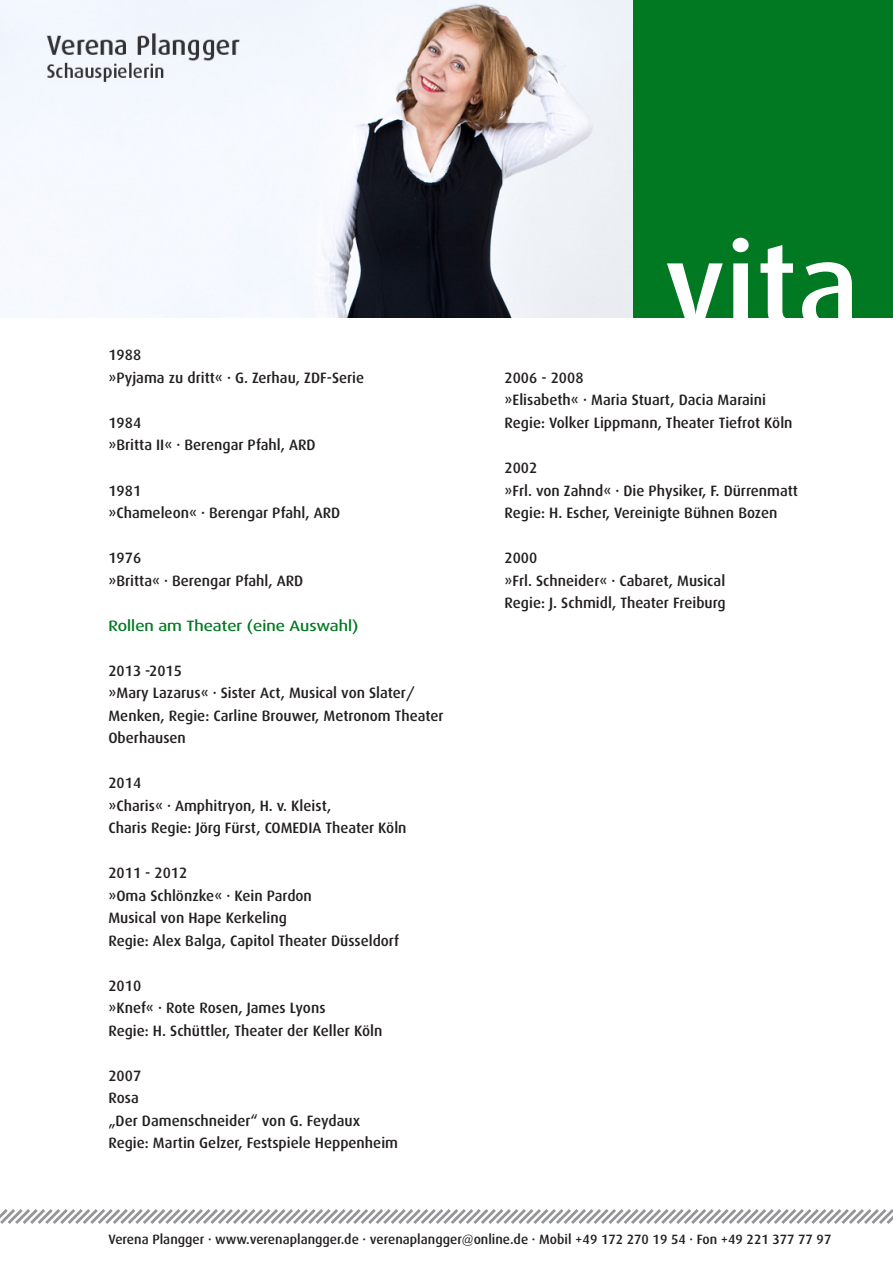
<style>
.page{position:relative;width:893px;height:1263px;background:#fff}
.page>*{position:absolute;margin:0;border:0;box-sizing:border-box;transform-origin:0 0}
.t1{font:500 120px "Dax";color:#fff}
.t2{font:500 15px/22.5px "Dax";color:#231f20}
.t3{font:500 15px "Dax Wide";color:#007922}
.t4{font:500 13.5px "Dax";color:#231f20}
</style>
<div class="page">
<img style="left:0;top:0;width:633px;height:317px">
<div style="left:633px;top:0;width:260px;height:317px;background:#007922"></div>
<svg style="left:0;top:1209px;width:893px;height:15px"></svg>
<p class="t2" style="left:108px;top:344px;width:257px">1988<br>»Pyjama zu dritt« · G. Zerhau, ZDF-Serie</p>
<p class="t2" style="left:108px;top:412px;width:209px">1984<br>»Britta II« · Berengar Pfahl, ARD</p>
<p class="t2" style="left:108px;top:479px;width:233px">1981<br>»Chameleon« · Berengar Pfahl, ARD</p>
<p class="t2" style="left:108px;top:547px;width:196px">1976<br>»Britta« · Berengar Pfahl, ARD</p>
<p class="t3" style="left:108px;top:617px;width:251px">Rollen am Theater (eine Auswahl)</p>
<p class="t2" style="left:108px;top:659px;width:337px">2013 -2015<br>»Mary Lazarus« · Sister Act, Musical von Slater/<br>Menken, Regie: Carline Brouwer, Metronom Theater<br>Oberhausen</p>
<p class="t2" style="left:108px;top:772px;width:300px">2014<br>»Charis« · Amphitryon, H. v. Kleist,<br>Charis Regie: Jörg Fürst, COMEDIA Theater Köln</p>
<p class="t2" style="left:108px;top:862px;width:292px">2011 - 2012<br>»Oma Schlönzke« · Kein Pardon<br>Musical von Hape Kerkeling<br>Regie: Alex Balga, Capitol Theater Düsseldorf</p>
<p class="t2" style="left:108px;top:974px;width:275px">2010<br>»Knef« · Rote Rosen, James Lyons<br>Regie: H. Schüttler, Theater der Keller Köln</p>
<p class="t2" style="left:108px;top:1064px;width:291px">2007<br>Rosa<br>„Der Damenschneider“ von G. Feydaux<br>Regie: Martin Gelzer, Festspiele Heppenheim</p>
<h1 class="t1" style="left:664px;top:219px;width:197px">vita</h1>
<p class="t2" style="left:505px;top:367px;width:289px">2006 - 2008<br>»Elisabeth« · Maria Stuart, Dacia Maraini<br>Regie: Volker Lippmann, Theater Tiefrot Köln</p>
<p class="t2" style="left:505px;top:457px;width:295px">2002<br>»Frl. von Zahnd« · Die Physiker, F. Dürrenmatt<br>Regie: H. Escher, Vereinigte Bühnen Bozen</p>
<p class="t2" style="left:505px;top:547px;width:223px">2000<br>»Frl. Schneider« · Cabaret, Musical<br>Regie: J. Schmidl, Theater Freiburg</p>
<p class="t4" style="left:108px;top:1231px;width:724px">Verena Plangger · www.verenaplangger.de · verenaplangger@online.de · Mobil +49 172 270 19 54 · Fon +49 221 377 77 97</p>
</div>
